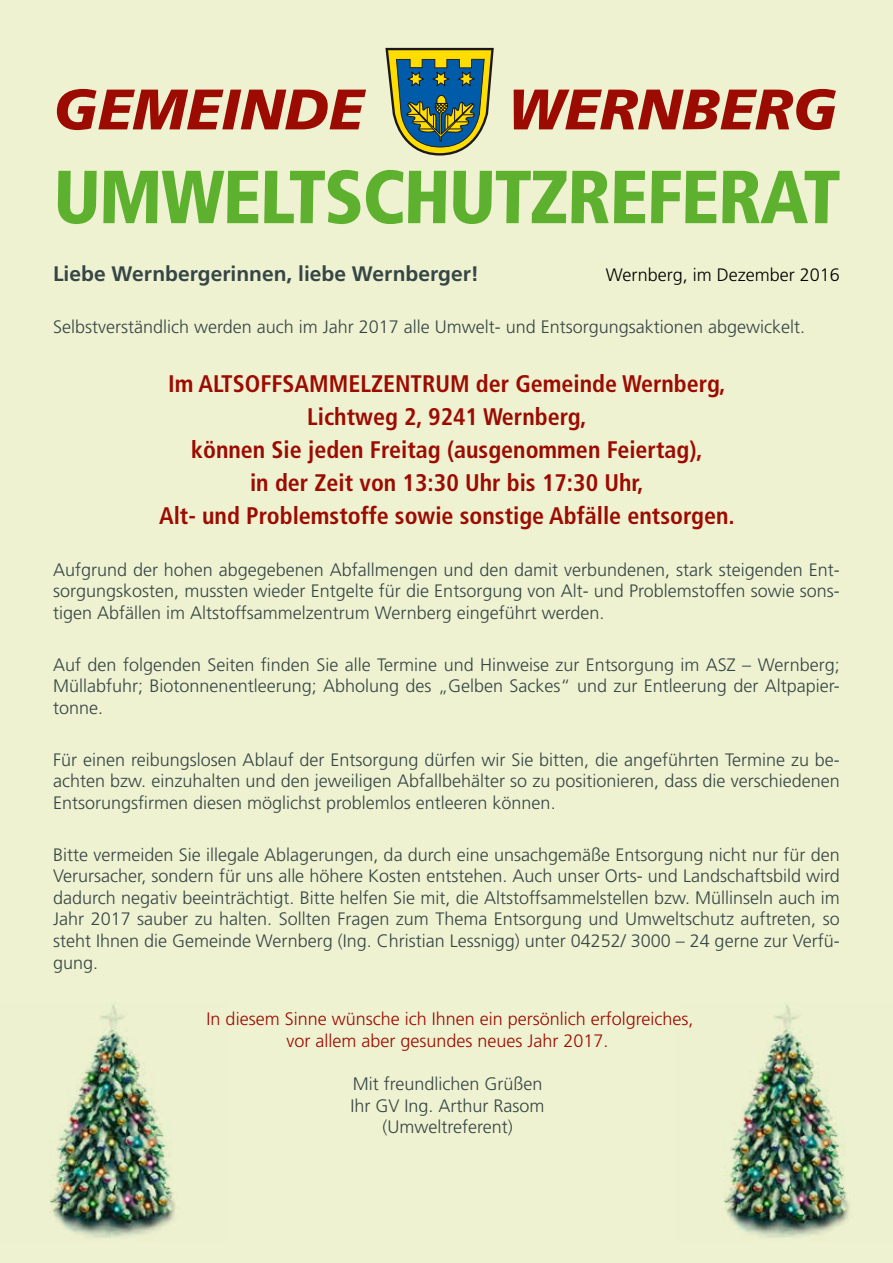
<style>
.page{position:relative;width:893px;height:1263px;background:#eef2d1}
.page>*{position:absolute;margin:0;border:0;box-sizing:border-box;transform-origin:0 0}
.t1{font:900 condensed 75px "Frutiger";color:#5db12e}
.t2{font:italic 900 57px "Frutiger";color:#9c0b01}
.t3{font:700 condensed 24px/33px "Frutiger";color:#9c0b01;text-align:center}
.t4{font:700 21px "Frutiger";color:#364545}
.t5{font:300 18px/21.6px "Frutiger";color:#364545;text-align:justify}
.t6{font:300 18px/21.6px "Frutiger";color:#9c0b01;text-align:center}
.t7{font:300 18px "Frutiger";color:#000}
</style>
<div class="page">
<img style="left:50px;top:1002px;width:126px;height:236px">
<svg style="left:385px;top:48px;width:109px;height:108px"></svg>
<img style="left:724px;top:1002px;width:126px;height:236px">
<h2 class="t2" style="left:53px;top:75px;width:312px">GEMEINDE</h2>
<h2 class="t2" style="left:507px;top:75px;width:331px">WERNBERG</h2>
<h1 class="t1" style="left:53px;top:152px;width:790px">UMWELTSCHUTZREFERAT</h1>
<p class="t4" style="left:53px;top:262px;width:427px">Liebe Wernbergerinnen, liebe Wernberger!</p>
<p class="t7" style="left:606px;top:265px;width:236px">Wernberg, im Dezember 2016</p>
<p class="t5" style="left:53px;top:316px;width:753px">Selbstverständlich werden auch im Jahr 2017 alle Umwelt- und Entsorgungsaktionen abgewickelt.</p>
<h3 class="t3" style="left:159px;top:367px;width:577px">Im ALTSOFFSAMMELZENTRUM der Gemeinde Wernberg, Lichtweg 2, 9241 Wernberg,<br>können Sie jeden Freitag (ausgenommen Feiertag),<br>in der Zeit von 13:30 Uhr bis 17:30 Uhr,<br>Alt- und Problemstoffe sowie sonstige Abfälle entsorgen.</h3>
<p class="t5" style="left:53px;top:559px;width:788px">Aufgrund der hohen abgegebenen Abfallmengen und den damit verbundenen, stark steigenden Ent&shy;sorgungskosten, mussten wieder Entgelte für die Entsorgung von Alt- und Problemstoffen sowie sons&shy;tigen Abfällen im Altstoffsammelzentrum Wernberg eingeführt werden.</p>
<p class="t5" style="left:53px;top:654px;width:788px">Auf den folgenden Seiten finden Sie alle Termine und Hinweise zur Entsorgung im ASZ – Wernberg; Müllabfuhr; Biotonnenentleerung; Abholung des „Gelben Sackes“ und zur Entleerung der Altpapier&shy;tonne.</p>
<p class="t5" style="left:53px;top:748px;width:788px">Für einen reibungslosen Ablauf der Entsorgung dürfen wir Sie bitten, die angeführten Termine zu be&shy;achten bzw. einzuhalten und den jeweiligen Abfallbehälter so zu positionieren, dass die verschiedenen Entsorungsfirmen diesen möglichst problemlos entleeren können.</p>
<p class="t5" style="left:53px;top:843px;width:788px">Bitte vermeiden Sie illegale Ablagerungen, da durch eine unsachgemäße Entsorgung nicht nur für den Verursacher, sondern für uns alle höhere Kosten entstehen. Auch unser Orts- und Landschaftsbild wird dadurch negativ beeinträchtigt. Bitte helfen Sie mit, die Altstoffsammelstellen bzw. Müllinseln auch im Jahr 2017 sauber zu halten. Sollten Fragen zum Thema Entsorgung und Umweltschutz auftreten, so steht Ihnen die Gemeinde Wernberg (Ing. Christian Lessnigg) unter 04252/ 3000 – 24 gerne zur Verfü&shy;gung.</p>
<p class="t6" style="left:207px;top:1008px;width:488px">In diesem Sinne wünsche ich Ihnen ein persönlich erfolgreiches, vor allem aber gesundes neues Jahr 2017.</p>
<p class="t5" style="left:350px;top:1073px;width:196px;text-align:center">Mit freundlichen Grüßen<br>Ihr GV Ing. Arthur Rasom (Umweltreferent)</p>
</div>
